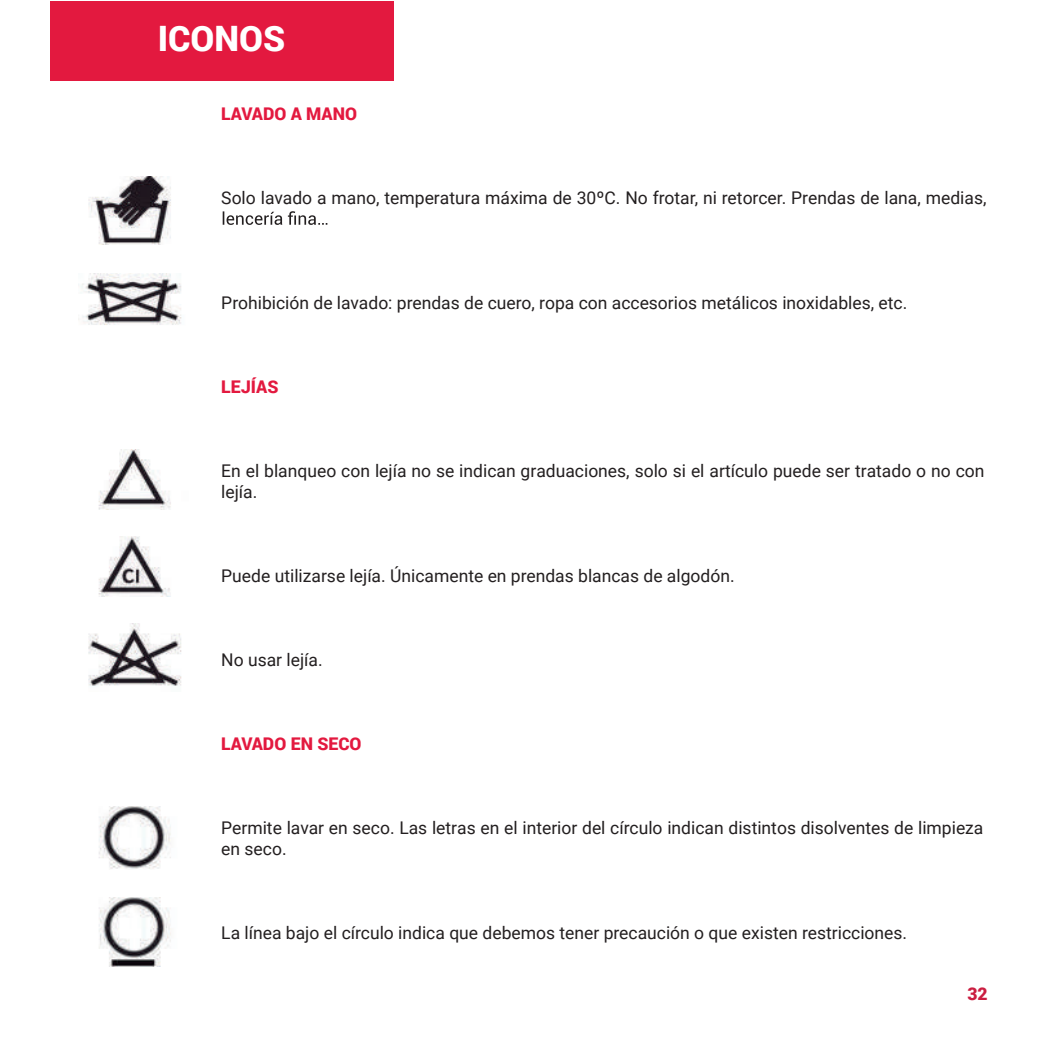
<style>
.page{position:relative;width:1042px;height:1042px;background:#fff}
.page>*{position:absolute;margin:0;border:0;box-sizing:border-box;transform-origin:0 0}
.t1{font:900 35px "Roboto";color:#fff}
.t2{font:17.5px/21px "Roboto";color:#231f20}
.t3{font:900 17.5px "Roboto";color:#e3193f}
.t4{font:900 17.5px "Roboto";color:#cb1e41}
</style>
<div class="page">
<svg style="left:223px;top:211px;width:104px;height:14px"></svg>
<img style="left:88px;top:177px;width:83px;height:68px">
<img style="left:78px;top:273px;width:104px;height:52px">
<img style="left:98px;top:449px;width:73px;height:60px">
<img style="left:98px;top:536px;width:73px;height:61px">
<img style="left:88px;top:624px;width:94px;height:62px">
<img style="left:99px;top:806px;width:72px;height:63px">
<img style="left:99px;top:897px;width:72px;height:69px">
<div style="left:50px;top:1px;width:343px;height:79px;background:#e3193f"></div>
<h1 class="t1" style="left:158px;top:14px;width:129px">ICONOS</h1>
<p class="t3" style="left:221px;top:101px;width:137px">LAVADO A MANO</p>
<p class="t2" style="left:221px;top:186px;width:767px">Solo lavado a mano, temperatura máxima de 30ºC. No frotar, ni retorcer. Prendas de lana, medias,</p>
<p class="t2" style="left:221px;top:291px;width:687px">Prohibición de lavado: prendas de cuero, ropa con accesorios metálicos inoxidables, etc.</p>
<p class="t3" style="left:221px;top:374px;width:59px">LEJÍAS</p>
<p class="t2" style="left:221px;top:459px;width:765px">En el blanqueo con lejía no se indican graduaciones, solo si el artículo puede ser tratado o no con lejía.</p>
<p class="t2" style="left:221px;top:564px;width:515px">Puede utilizarse lejía. Únicamente en prendas blancas de algodón.</p>
<p class="t2" style="left:221px;top:648px;width:103px">No usar lejía.</p>
<p class="t3" style="left:221px;top:731px;width:142px">LAVADO EN SECO</p>
<p class="t2" style="left:221px;top:816px;width:764px">Permite lavar en seco. Las letras en el interior del círculo indican distintos disolventes de limpieza en seco.</p>
<p class="t2" style="left:221px;top:921px;width:687px">La línea bajo el círculo indica que debemos tener precaución o que existen restricciones.</p>
<p class="t4" style="left:967px;top:982px;width:22px">32</p>
</div>
